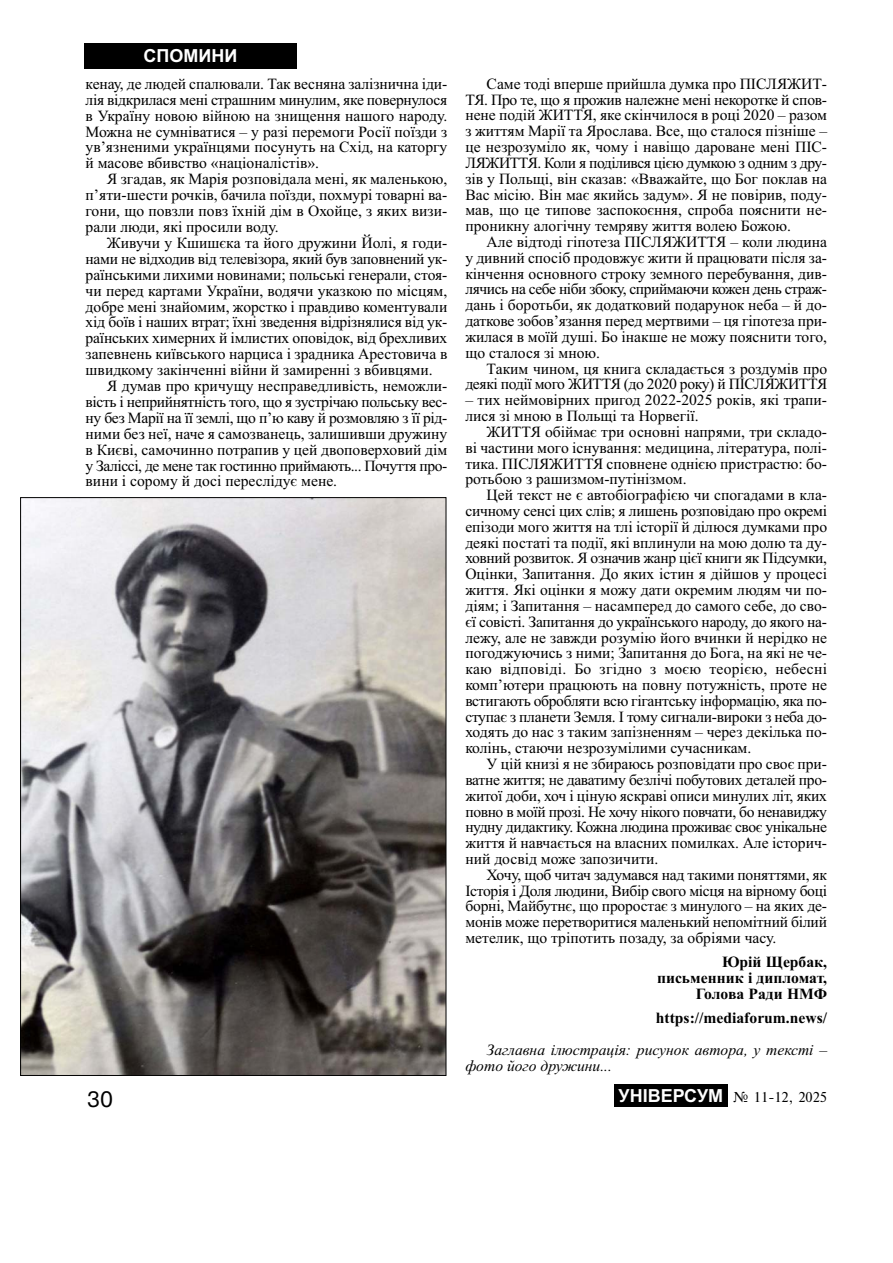
<style>
.page{position:relative;width:893px;height:1263px;background:#fff}
.page>*{position:absolute;margin:0;border:0;box-sizing:border-box;transform-origin:0 0}
.t1{font:21px "Ukr";color:#000}
.t2{font:700 18px "Arial";color:#fff}
.t3{font:15.6px/15.8px "Times New Roman";color:#000;text-align:justify}
.t4{font:15.6px/15.8px "Times New Roman";letter-spacing:-.025em;color:#000;text-align:right}
.t5{font:15.6px "Times New Roman";letter-spacing:-.02em;color:#000}
.t6{font:700 15.6px/15.8px "Times New Roman";color:#000;text-align:right}
.t7{font:italic 15.6px/15.8px "Times New Roman";color:#000}
.t8{font:15.6px "Times New Roman";letter-spacing:-.03em;color:#000}
.t9{font:15px "Times";color:#000}
.s1{font-family:"Arial";font-weight:700;font-size:18px;color:#fff}
</style>
<div class="page">
<div style="left:84px;top:43px;width:213px;height:26px;background:#000"></div>
<div style="left:614px;top:1084px;width:113px;height:23px;background:#000"></div>
<img style="left:22px;top:499px;width:422px;height:575px">
<p class="t2" style="left:143px;top:46px;width:95px">СПОМИНИ</p>
<p class="t3" style="left:86px;top:77px;width:363px">кенау, де людей спалювали. Так весняна залізнична іди&shy;лія відкрилася мені страшним минулим, яке повернулося в Україну новою війною на знищення нашого народу.<br>Можна не сумніватися – у разі перемоги Росії поїзди з ув’язненими українцями посунуть на Схід, на каторгу й масове вбивство «націоналістів».</p>
<p class="t3" style="left:86px;top:173px;width:363px;text-indent:21px">Я згадав, як Марія розповідала мені, як маленькою, п’яти-шести рочків, бачила поїзди, похмурі товарні ва&shy;гони, що повзли повз їхній дім в Охойце, з яких визи&shy;рали люди, які просили воду.</p>
<p class="t3" style="left:107px;top:236px;width:342px">Живучи у Кшишєка та його дружини Йолі, я годи-</p>
<p class="t5" style="left:86px;top:253px;width:363px">нами не відходив від телевізора, який був заповнений ук-</p>
<p class="t3" style="left:86px;top:268px;width:363px">раїнськими лихими новинами; польські генерали, стоя-</p>
<p class="t3" style="left:86px;top:284px;width:363px">чи перед картами України, водячи указкою по місцям,</p>
<p class="t3" style="left:86px;top:300px;width:363px">добре мені знайомим, жорстко і правдиво коментували</p>
<p class="t3" style="left:86px;top:316px;width:363px">хід боїв і наших втрат; їхні зведення відрізнялися від ук-</p>
<p class="t3" style="left:86px;top:332px;width:363px">раїнських химерних й імлистих оповідок, від брехливих</p>
<p class="t3" style="left:86px;top:348px;width:363px">запевнень київського нарциса і зрадника Арестовича в</p>
<p class="t3" style="left:86px;top:364px;width:348px">швидкому закінченні війни й замиренні з вбивцями.</p>
<p class="t3" style="left:107px;top:379px;width:342px">Я думав про кричущу несправедливість, неможли-</p>
<p class="t4" style="left:86px;top:395px;width:363px">вість і неприйнятність того, що я зустрічаю польську вес-</p>
<p class="t5" style="left:86px;top:412px;width:363px">ну без Марії на її землі, що п’ю каву й розмовляю з її рід-</p>
<p class="t3" style="left:86px;top:427px;width:363px">ними без неї, наче я самозванець, залишивши дружину</p>
<p class="t3" style="left:86px;top:443px;width:363px">в Києві, самочинно потрапив у цей двоповерховий дім</p>
<p class="t8" style="left:86px;top:460px;width:363px">у Заліссі, де мене так гостинно приймають... Почуття про-</p>
<p class="t3" style="left:86px;top:475px;width:253px">вини і сорому й досі переслідує мене.</p>
<p class="t3" style="left:465px;top:77px;width:363px;text-indent:21px">Саме тоді вперше прийшла думка про ПІСЛЯЖИТ-ТЯ. Про те, що я прожив належне мені некоротке й спов&shy;нене подій ЖИТТЯ, яке скінчилося в році 2020 – разом з життям Марії та Ярослава. Все, що сталося пізніше – це незрозуміло як, чому і навіщо дароване мені ПІС-ЛЯЖИТТЯ. Коли я поділився цією думкою з одним з дру&shy;зів у Польщі, він сказав: «Вважайте, що Бог поклав на Вас місію. Він має якийсь задум». Я не повірив, поду&shy;мав, що це типове заспокоєння, спроба пояснити не&shy;проникну алогічну темряву життя волею Божою.</p>
<p class="t3" style="left:465px;top:235px;width:363px;text-indent:21px">Але відтоді гіпотеза ПІСЛЯЖИТТЯ – коли людина у дивний спосіб продовжує жити й працювати після за&shy;кінчення основного строку земного перебування, див&shy;лячись на себе ніби збоку, сприймаючи кожен день страж&shy;дань і боротьби, як додатковий подарунок неба – й до&shy;даткове зобов’язання перед мертвими – ця гіпотеза при&shy;жилася в моїй душі. Бо інакше не можу пояснити того, що сталося зі мною.</p>
<p class="t4" style="left:465px;top:362px;width:363px">Таким чином, ця книга складається з роздумів про деякі події мого ЖИТТЯ (до 2020 року) й ПІСЛЯЖИТТЯ</p>
<p class="t3" style="left:465px;top:394px;width:363px">– тих неймовірних пригод 2022-2025 років, які трапи&shy;лися зі мною в Польщі та Норвегії.</p>
<p class="t3" style="left:465px;top:425px;width:363px;text-indent:21px">ЖИТТЯ обіймає три основні напрями, три складо&shy;ві частини мого існування: медицина, література, полі&shy;тика. ПІСЛЯЖИТТЯ сповнене однією пристрастю: бо&shy;ротьбою з рашизмом-путінізмом.</p>
<p class="t3" style="left:465px;top:489px;width:363px;text-indent:21px">Цей текст не є автобіографією чи спогадами в кла&shy;сичному сенсі цих слів; я лишень розповідаю про окремі епізоди мого життя на тлі історії й ділюся думками про деякі постаті та події, які вплинули на мою долю та ду&shy;ховний розвиток. Я означив жанр цієї книги як Підсумки, Оцінки, Запитання. До яких істин я дійшов у процесі життя. Які оцінки я можу дати окремим людям чи по&shy;діям; і Запитання – насамперед до самого себе, до сво&shy;єї совісті. Запитання до українського народу, до якого на&shy;лежу, але не завжди розумію його вчинки й нерідко не погоджуючись з ними; Запитання до Бога, на які не че&shy;каю відповіді. Бо згідно з моєю теорією, небесні комп’ютери працюють на повну потужність, проте не встигають обробляти всю гігантську інформацію, яка по&shy;ступає з планети Земля. І тому сигнали-вироки з неба до&shy;ходять до нас з таким запізненням – через декілька по&shy;колінь, стаючи незрозумілими сучасникам.</p>
<p class="t3" style="left:465px;top:757px;width:363px;text-indent:21px">У цій книзі я не збираюсь розповідати про своє при&shy;ватне життя; не даватиму безлічі побутових деталей про&shy;житої доби, хоч і ціную яскраві описи минулих літ, яких повно в моїй прозі. Не хочу нікого повчати, бо ненавиджу нудну дидактику. Кожна людина проживає своє унікальне життя й навчається на власних помилках. Але історич&shy;ний досвід може запозичити.</p>
<p class="t3" style="left:465px;top:868px;width:363px;text-indent:21px">Хочу, щоб читач задумався над такими поняттями, як Історія і Доля людини, Вибір свого місця на вірному боці борні, Майбутнє, що проростає з минулого – на яких де&shy;монів може перетворитися маленький непомітний білий метелик, що тріпотить позаду, за обріями часу.</p>
<p class="t6" style="left:657px;top:956px;width:171px">Юрій Щербак, письменник і дипломат,<br>Голова Ради НМФ</p>
<p class="t6" style="left:656px;top:1012px;width:173px">https://mediaforum.news/</p>
<p class="t7" style="left:465px;top:1043px;width:363px;text-indent:21px">Заглавна ілюстрація: рисунок автора, у тексті – фото його дружини...</p>
<h1 class="t1" style="left:87px;top:1087px;width:27px">30</h1>
<p class="t9" style="left:618px;top:1088px;width:210px"><span class="s1">УНІВЕРСУМ</span> ‹ 11-12, 2025</p>
</div>
